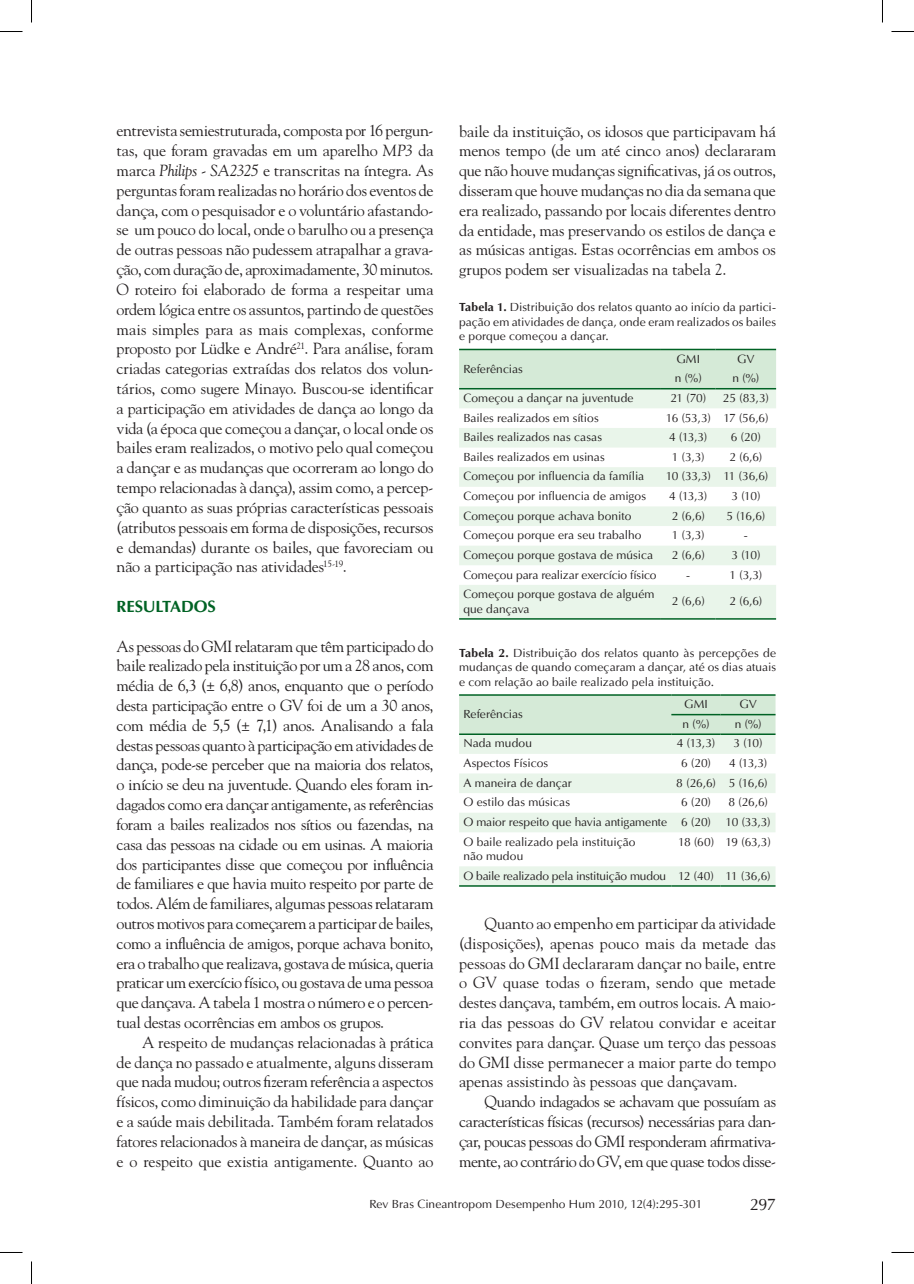
<style>
.page{position:relative;width:914px;height:1284px;background:#fff}
.page>*{position:absolute;margin:0;border:0;box-sizing:border-box;transform-origin:0 0}
.t1{font:700 16.5px "Ottawa";letter-spacing:-.01em;color:#006224}
.t2{font:16.5px "Ottawa Plain";color:#231f20}
.t3{font:16.05px/19.8px "Goudy Std";letter-spacing:-.01em;color:#231f20;text-align:justify}
.t4{font:12px/14.4px "Ottawa Plain";color:#231f20;text-align:justify}
.t5{font:12px "Ottawa Plain";letter-spacing:-.02em;color:#231f20}
.s1{font-style:italic}
.s2{font-family:"Ottawa";font-weight:700}
</style>
<div class="page">
<div style="left:459px;top:350px;width:317px;height:38px;background:#d5ead7"></div>
<svg style="left:459px;top:389px;width:317px;height:229px;fill:#e9f5ea"></svg>
<hr style="left:459px;top:349px;width:201px;height:1px;background:#006224">
<hr style="left:660px;top:349px;width:55px;height:1px;background:#006224">
<hr style="left:715px;top:349px;width:61px;height:1px;background:#006224">
<hr style="left:459px;top:388px;width:201px;height:1px;background:#006224">
<hr style="left:660px;top:388px;width:55px;height:1px;background:#006224">
<hr style="left:715px;top:388px;width:61px;height:1px;background:#006224">
<hr style="left:459px;top:618px;width:201px;height:1px;background:#006224">
<hr style="left:660px;top:618px;width:55px;height:1px;background:#006224">
<hr style="left:715px;top:618px;width:61px;height:1px;background:#006224">
<div style="left:459px;top:695px;width:316px;height:38px;background:#d5ead7"></div>
<svg style="left:459px;top:735px;width:316px;height:150px;fill:#ebf6ec"></svg>
<hr style="left:671px;top:714px;width:49px;height:1px;background:#006224">
<hr style="left:720px;top:714px;width:55px;height:1px;background:#006224">
<hr style="left:459px;top:694px;width:212px;height:1px;background:#006224">
<hr style="left:671px;top:694px;width:49px;height:1px;background:#006224">
<hr style="left:720px;top:694px;width:55px;height:1px;background:#006224">
<hr style="left:459px;top:733px;width:212px;height:2px;background:#006224">
<hr style="left:671px;top:733px;width:49px;height:2px;background:#006224">
<hr style="left:720px;top:733px;width:55px;height:2px;background:#006224">
<hr style="left:459px;top:885px;width:212px;height:1px;background:#006224">
<hr style="left:671px;top:885px;width:49px;height:1px;background:#006224">
<hr style="left:720px;top:885px;width:55px;height:1px;background:#006224">
<svg style="left:0;top:31px;width:22px;height:1px"></svg>
<svg style="left:891px;top:31px;width:22px;height:1px"></svg>
<svg style="left:0;top:1252px;width:22px;height:1px"></svg>
<svg style="left:891px;top:1252px;width:22px;height:1px"></svg>
<svg style="left:31px;top:0;width:1px;height:22px"></svg>
<svg style="left:31px;top:1261px;width:1px;height:22px"></svg>
<svg style="left:882px;top:0;width:1px;height:22px"></svg>
<svg style="left:882px;top:1261px;width:1px;height:22px"></svg>
<p class="t3" style="left:117px;top:121px;width:318px">entrevista semiestruturada, composta por 16 pergun&shy;tas, que foram gravadas em um aparelho <span class="s1">MP3</span> da marca <span class="s1">Philips</span> - <span class="s1">SA2325</span> e transcritas na íntegra. As perguntas foram realizadas no horário dos eventos de dança, com o pesquisador e o voluntário afastando&shy;se um pouco do local, onde o barulho ou a presença de outras pessoas não pudessem atrapalhar a grava&shy;ção, com duração de, aproximadamente, 30 minutos.<br>O roteiro foi elaborado de forma a respeitar uma ordem lógica entre os assuntos, partindo de questões mais simples para as mais complexas, conforme proposto por Lüdke e André<sup>21</sup>. Para análise, foram criadas categorias extraídas dos relatos dos volun&shy;tários, como sugere Minayo. Buscou-se identificar a participação em atividades de dança ao longo da vida (a época que começou a dançar, o local onde os bailes eram realizados, o motivo pelo qual começou a dançar e as mudanças que ocorreram ao longo do tempo relacionadas à dança), assim como, a percep&shy;ção quanto as suas próprias características pessoais (atributos pessoais em forma de disposições, recursos e demandas) durante os bailes, que favoreciam ou não a participação nas atividades<sup>15-19</sup>.</p>
<p class="t1" style="left:117px;top:596px;width:101px">RESULTADOS</p>
<p class="t3" style="left:117px;top:636px;width:318px">As pessoas do GMI relataram que têm participado do baile realizado pela instituição por um a 28 anos, com média de 6,3 (± 6,8) anos, enquanto que o período desta participação entre o GV foi de um a 30 anos, com média de 5,5 (± 7,1) anos. Analisando a fala destas pessoas quanto à participação em atividades de dança, pode-se perceber que na maioria dos relatos, o início se deu na juventude. Quando eles foram in&shy;dagados como era dançar antigamente, as referências foram a bailes realizados nos sítios ou fazendas, na casa das pessoas na cidade ou em usinas. A maioria dos participantes disse que começou por influência de familiares e que havia muito respeito por parte de todos. Além de familiares, algumas pessoas relataram outros motivos para começarem a participar de bailes, como a influência de amigos, porque achava bonito, era o trabalho que realizava, gostava de música, queria praticar um exercício físico, ou gostava de uma pessoa que dançava. A tabela 1 mostra o número e o percen&shy;tual destas ocorrências em ambos os grupos.</p>
<p class="t3" style="left:117px;top:1032px;width:318px;text-indent:26px">A respeito de mudanças relacionadas à prática de dança no passado e atualmente, alguns disseram que nada mudou; outros fizeram referência a aspectos físicos, como diminuição da habilidade para dançar e a saúde mais debilitada. Também foram relatados fatores relacionados à maneira de dançar, as músicas e o respeito que existia antigamente. Quanto ao</p>
<p class="t3" style="left:459px;top:121px;width:318px">baile da instituição, os idosos que participavam há menos tempo (de um até cinco anos) declararam que não houve mudanças significativas, já os outros, disseram que houve mudanças no dia da semana que era realizado, passando por locais diferentes dentro da entidade, mas preservando os estilos de dança e as músicas antigas. Estas ocorrências em ambos os grupos podem ser visualizadas na tabela 2.</p>
<p class="t4" style="left:459px;top:300px;width:318px"><span class="s2">Tabela 1.</span> Distribuição dos relatos quanto ao início da partici&shy;pação em atividades de dança, onde eram realizados os bailes e porque começou a dançar.</p>
<p class="t4" style="left:463px;top:361px;width:61px">Referências</p>
<p class="t4" style="left:676px;top:351px;width:25px">GMI</p>
<p class="t4" style="left:737px;top:351px;width:19px">GV</p>
<p class="t4" style="left:674px;top:371px;width:28px">n (%)</p>
<p class="t4" style="left:732px;top:371px;width:28px">n (%)</p>
<p class="t4" style="left:463px;top:391px;width:172px">Começou a dançar na juventude</p>
<p class="t4" style="left:670px;top:391px;width:37px">21 (70)</p>
<p class="t4" style="left:723px;top:391px;width:47px">25 (83,3)</p>
<p class="t4" style="left:463px;top:410px;width:137px">Bailes realizados em sítios</p>
<p class="t4" style="left:665px;top:410px;width:104px">16 (53,3) 17 (56,6)</p>
<p class="t4" style="left:463px;top:430px;width:140px">Bailes realizados nas casas</p>
<p class="t4" style="left:669px;top:430px;width:40px">4 (13,3)</p>
<p class="t4" style="left:730px;top:430px;width:31px">6 (20)</p>
<p class="t4" style="left:463px;top:449px;width:143px">Bailes realizados em usinas</p>
<p class="t4" style="left:672px;top:449px;width:34px">1 (3,3)</p>
<p class="t4" style="left:729px;top:449px;width:34px">2 (6,6)</p>
<p class="t4" style="left:463px;top:469px;width:182px">Começou por influencia da família</p>
<p class="t4" style="left:665px;top:469px;width:104px">10 (33,3) 11 (36,6)</p>
<p class="t4" style="left:463px;top:489px;width:184px">Começou por influencia de amigos</p>
<p class="t4" style="left:669px;top:489px;width:40px">4 (13,3)</p>
<p class="t4" style="left:731px;top:489px;width:30px">3 (10)</p>
<p class="t4" style="left:463px;top:508px;width:169px">Começou porque achava bonito</p>
<p class="t4" style="left:671px;top:508px;width:34px">2 (6,6)</p>
<p class="t4" style="left:726px;top:508px;width:40px">5 (16,6)</p>
<p class="t4" style="left:463px;top:528px;width:179px">Começou porque era seu trabalho</p>
<p class="t4" style="left:672px;top:528px;width:34px">1 (3,3)</p>
<p class="t4" style="left:743px;top:528px;width:5px">-</p>
<p class="t4" style="left:463px;top:547px;width:191px">Começou porque gostava de música</p>
<p class="t4" style="left:671px;top:547px;width:34px">2 (6,6)</p>
<p class="t4" style="left:731px;top:547px;width:30px">3 (10)</p>
<p class="t4" style="left:463px;top:567px;width:195px">Começou para realizar exercício físico</p>
<p class="t4" style="left:729px;top:567px;width:34px">1 (3,3)</p>
<p class="t4" style="left:463px;top:587px;width:193px">Começou porque gostava de alguém que dançava</p>
<p class="t4" style="left:671px;top:594px;width:34px">2 (6,6)</p>
<p class="t4" style="left:729px;top:594px;width:34px">2 (6,6)</p>
<p class="t4" style="left:459px;top:645px;width:318px"><span class="s2">Tabela 2.</span> Distribuição dos relatos quanto às percepções de mudanças de quando começaram a dançar, até os dias atuais e com relação ao baile realizado pela instituição.</p>
<p class="t4" style="left:463px;top:707px;width:61px">Referências</p>
<p class="t4" style="left:684px;top:697px;width:25px">GMI</p>
<p class="t4" style="left:739px;top:697px;width:19px">GV</p>
<p class="t4" style="left:682px;top:716px;width:28px">n (%)</p>
<p class="t4" style="left:734px;top:716px;width:28px">n (%)</p>
<p class="t4" style="left:463px;top:736px;width:70px">Nada mudou</p>
<p class="t4" style="left:677px;top:736px;width:40px">4 (13,3)</p>
<p class="t4" style="left:733px;top:736px;width:30px">3 (10)</p>
<p class="t4" style="left:463px;top:756px;width:86px">Aspectos Físicos</p>
<p class="t4" style="left:681px;top:756px;width:31px">6 (20)</p>
<p class="t4" style="left:729px;top:756px;width:40px">4 (13,3)</p>
<p class="t4" style="left:463px;top:775px;width:110px">A maneira de dançar</p>
<p class="t4" style="left:676px;top:775px;width:92px">8 (26,6) 5 (16,6)</p>
<p class="t4" style="left:463px;top:795px;width:108px">O estilo das músicas</p>
<p class="t4" style="left:681px;top:795px;width:31px">6 (20)</p>
<p class="t4" style="left:463px;top:792px;width:309px;line-height:19.6px;text-align:left;text-indent:265px">8 (26,6)<br>O maior respeito que havia antigamente 6 (20) 10 (33,3)<br>O baile realizado pela instituição</p>
<p class="t4" style="left:463px;top:848px;width:61px">não mudou</p>
<p class="t4" style="left:678px;top:834px;width:94px">18 (60) 19 (63,3)</p>
<p class="t5" style="left:463px;top:868px;width:308px">O baile realizado pela instituição mudou 12 (40) 11 (36,6)</p>
<p class="t3" style="left:459px;top:913px;width:318px;text-indent:26px">Quanto ao empenho em participar da atividade (disposições), apenas pouco mais da metade das pessoas do GMI declararam dançar no baile, entre o GV quase todas o fizeram, sendo que metade destes dançava, também, em outros locais. A maio&shy;ria das pessoas do GV relatou convidar e aceitar convites para dançar. Quase um terço das pessoas do GMI disse permanecer a maior parte do tempo apenas assistindo às pessoas que dançavam.</p>
<p class="t3" style="left:459px;top:1091px;width:318px;text-indent:26px">Quando indagados se achavam que possuíam as características físicas (recursos) necessárias para dan&shy;çar, poucas pessoas do GMI responderam afirmativa&shy;mente, ao contrário do GV, em que quase todos disse-</p>
<p class="t4" style="left:369px;top:1196px;width:334px">Rev Bras Cineantropom Desempenho Hum 2010, 12(4):295-301</p>
<p class="t2" style="left:749px;top:1194px;width:28px">297</p>
</div>
